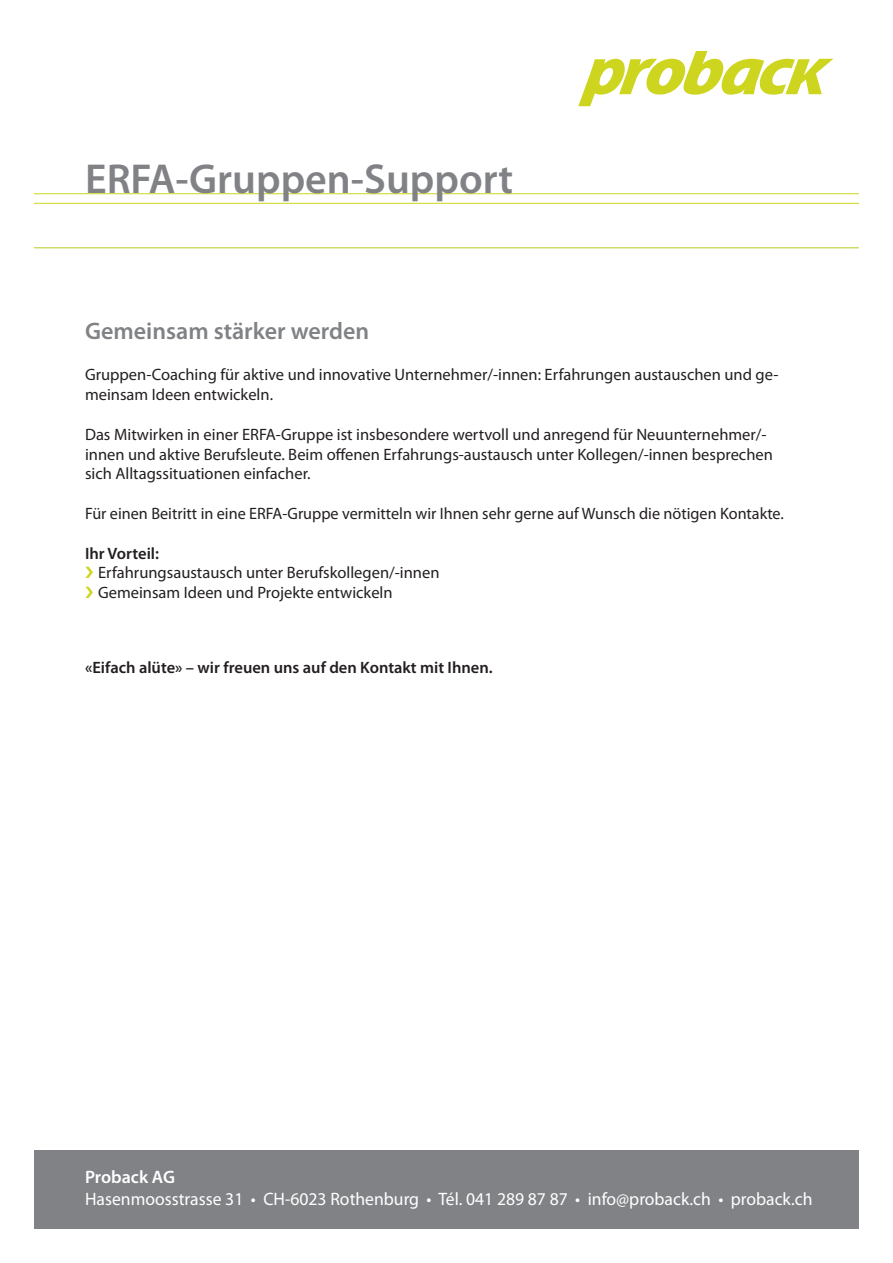
<style>
.page{position:relative;width:893px;height:1263px;background:#fff}
.page>*{position:absolute;margin:0;border:0;box-sizing:border-box;transform-origin:0 0}
.t1{font:600 42px "Myriad Pro";color:#808285}
.t2{font:600 24px "Myriad Pro";color:#808285}
.t3{font:18px "Myriad Pro";color:#fff}
.t4{font:600 18px "Myriad Pro";color:#fff}
.t5{font:16.5px/19.8px "Myriad Pro";color:#231f20}
.t6{font:600 16.5px "Myriad Pro";color:#231f20}
</style>
<div class="page">
<svg style="left:578px;top:51px;width:255px;height:55px"></svg>
<hr style="left:34px;top:193px;width:825px;height:1px;background:#ced51e">
<hr style="left:34px;top:203px;width:825px;height:1px;background:#ced51e">
<hr style="left:34px;top:247px;width:825px;height:1px;background:#becc2a">
<div style="left:34px;top:1150px;width:825px;height:79px;background:#808285"></div>
<h1 class="t1" style="left:85px;top:152px;width:430px">ERFA-Gruppen-Support</h1>
<h2 class="t2" style="left:85px;top:316px;width:286px">Gemeinsam stärker werden</h2>
<p class="t5" style="left:85px;top:365px;width:695px">Gruppen-Coaching für aktive und innovative Unternehmer/-innen: Erfahrungen austauschen und ge&shy;meinsam Ideen entwickeln.</p>
<p class="t5" style="left:85px;top:424px;width:689px">Das Mitwirken in einer ERFA-Gruppe ist insbesondere wertvoll und anregend für Neuunternehmer/- innen und aktive Berufsleute. Beim offenen Erfahrungs-austausch unter Kollegen/-innen besprechen sich Alltagssituationen einfacher.</p>
<p class="t5" style="left:85px;top:503px;width:700px">Für einen Beitritt in eine ERFA-Gruppe vermitteln wir Ihnen sehr gerne auf Wunsch die nötigen Kontakte.</p>
<p class="t6" style="left:85px;top:543px;width:76px">Ihr Vorteil:</p>
<p class="t5" style="left:98px;top:563px;width:343px">Erfahrungsaustausch unter Berufskollegen/-innen<br>Gemeinsam Ideen und Projekte entwickeln</p>
<p class="t6" style="left:85px;top:657px;width:409px">«Eifach alüte» – wir freuen uns auf den Kontakt mit Ihnen.</p>
<p class="t4" style="left:85px;top:1165px;width:91px">Proback AG</p>
<p class="t3" style="left:85px;top:1187px;width:729px">Hasenmoosstrasse 31 • CH-6023 Rothenburg • Tél. 041 289 87 87 • info@proback.ch • proback.ch</p>
</div>
